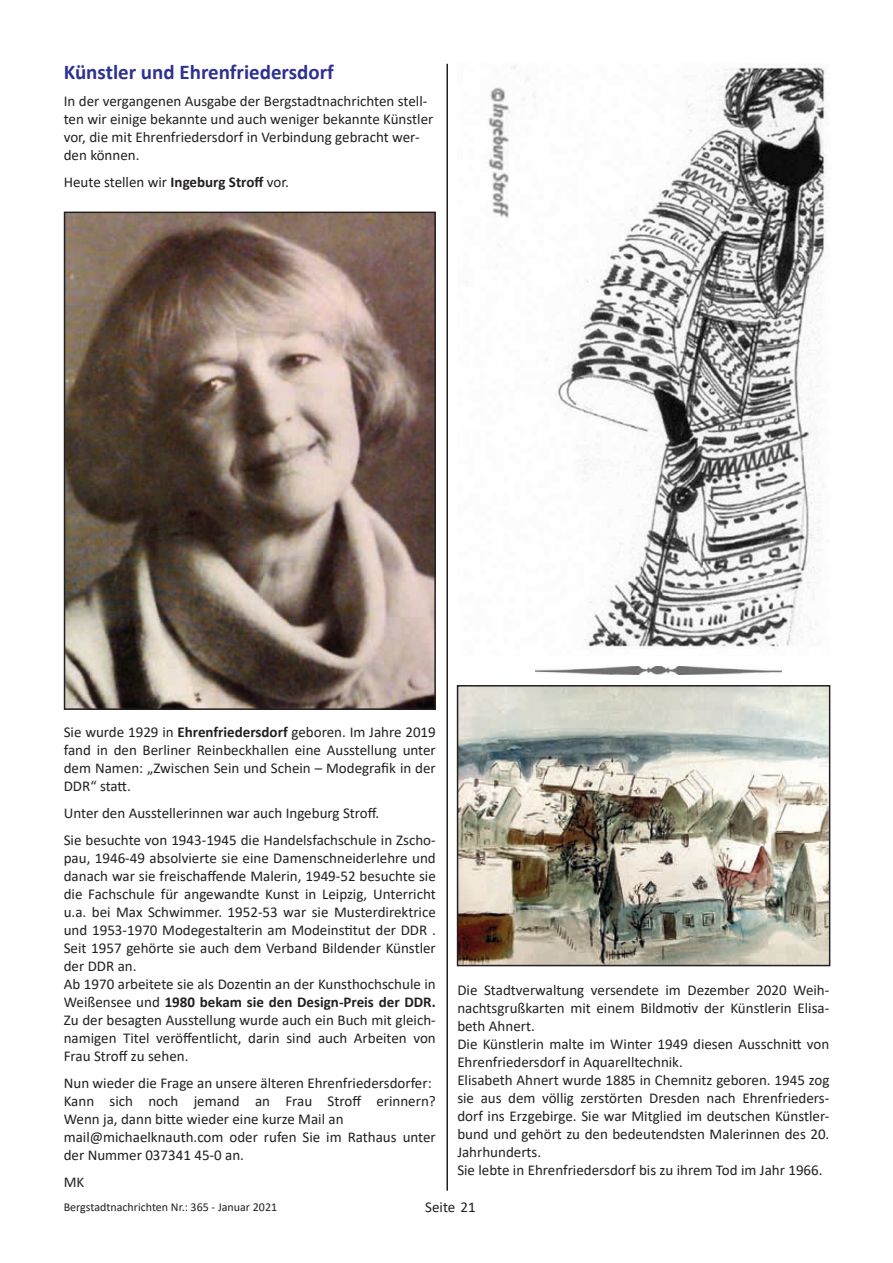
<style>
.page{position:relative;width:893px;height:1263px;background:#fff}
.page>*{position:absolute;margin:0;border:0;box-sizing:border-box;transform-origin:0 0}
.t1{font:700 21px "Calibri";color:#2e3092}
.t2{font:15px/18px "Calibri";color:#231f20}
.t3{font:12px "Calibri";color:#231f20}
.s1{font-weight:700}
</style>
<div class="page">
<hr style="left:446px;top:64px;width:2px;height:1127px;background:#231f20">
<img style="left:536px;top:666px;width:246px;height:9px">
<img style="left:67px;top:215px;width:366px;height:492px">
<div style="left:64px;top:212px;width:372px;height:498px;border:2px solid #231f20"></div>
<img style="left:488px;top:66px;width:339px;height:583px">
<img style="left:460px;top:688px;width:367px;height:275px">
<div style="left:457px;top:685px;width:373px;height:281px;border:2px solid #231f20"></div>
<h1 class="t1" style="left:64px;top:58px;width:272px">Künstler und Ehrenfriedersdorf</h1>
<p class="t2" style="left:64px;top:92px;width:371px">In der vergangenen Ausgabe der Bergstadtnachrichten stell&shy;ten wir einige bekannte und auch weniger bekannte Künstler vor, die mit Ehrenfriedersdorf in Verbindung gebracht wer&shy;den können.</p>
<p class="t2" style="left:64px;top:173px;width:227px">Heute stellen wir <span class="s1">Ingeburg Stroff</span> vor.</p>
<p class="t2" style="left:64px;top:722px;width:374px;text-align:justify">Sie wurde 1929 in <span class="s1">Ehrenfriedersdorf</span> geboren. Im Jahre 2019 fand in den Berliner Reinbeckhallen eine Ausstellung unter dem Namen: „Zwischen Sein und Schein – Modegrafik in der DDR“ statt.</p>
<p class="t2" style="left:64px;top:799px;width:374px;line-height:27px">Unter den Ausstellerinnen war auch Ingeburg Stroff.<br>Sie besuchte von 1943-1945 die Handelsfachschule in Zscho-</p>
<p class="t2" style="left:64px;top:848px;width:374px">pau, 1946-49 absolvierte sie eine Damenschneiderlehre und danach war sie freischaffende Malerin, 1949-52 besuchte sie die Fachschule für angewandte Kunst in Leipzig, Unterricht u.a. bei Max Schwimmer. 1952-53 war sie Musterdirektrice und 1953-1970 Modegestalterin am Modeinstitut der DDR .<br>Seit 1957 gehörte sie auch dem Verband Bildender Künstler der DDR an.<br>Ab 1970 arbeitete sie als Dozentin an der Kunsthochschule in Weißensee und <span class="s1">1980 bekam sie den Design-Preis der DDR.<br></span>Zu der besagten Ausstellung wurde auch ein Buch mit gleich&shy;namigen Titel veröffentlicht, darin sind auch Arbeiten von Frau Stroff zu sehen.</p>
<p class="t2" style="left:64px;top:1073px;width:374px">Nun wieder die Frage an unsere älteren Ehrenfriedersdorfer:<br>Kann sich noch jemand an Frau Stroff erinnern?<br>Wenn ja, dann bitte wieder eine kurze Mail an mail@michaelknauth.com oder rufen Sie im Rathaus unter der Nummer 037341 45-0 an.</p>
<p class="t2" style="left:64px;top:1172px;width:22px">MK</p>
<p class="t3" style="left:64px;top:1199px;width:215px">Bergstadtnachrichten Nr.: 365 - Januar 2021</p>
<p class="t2" style="left:457px;top:980px;width:374px">Die Stadtverwaltung versendete im Dezember 2020 Weih&shy;nachtsgrußkarten mit einem Bildmotiv der Künstlerin Elisa&shy;beth Ahnert.<br>Die Künstlerin malte im Winter 1949 diesen Ausschnitt von Ehrenfriedersdorf in Aquarelltechnik.<br>Elisabeth Ahnert wurde 1885 in Chemnitz geboren. 1945 zog sie aus dem völlig zerstörten Dresden nach Ehrenfrieders&shy;dorf ins Erzgebirge. Sie war Mitglied im deutschen Künstler&shy;bund und gehört zu den bedeutendsten Malerinnen des 20.<br>Jahrhunderts.<br>Sie lebte in Ehrenfriedersdorf bis zu ihrem Tod im Jahr 1966.</p>
<p class="t2" style="left:425px;top:1197px;width:52px">Seite 21</p>
</div>
